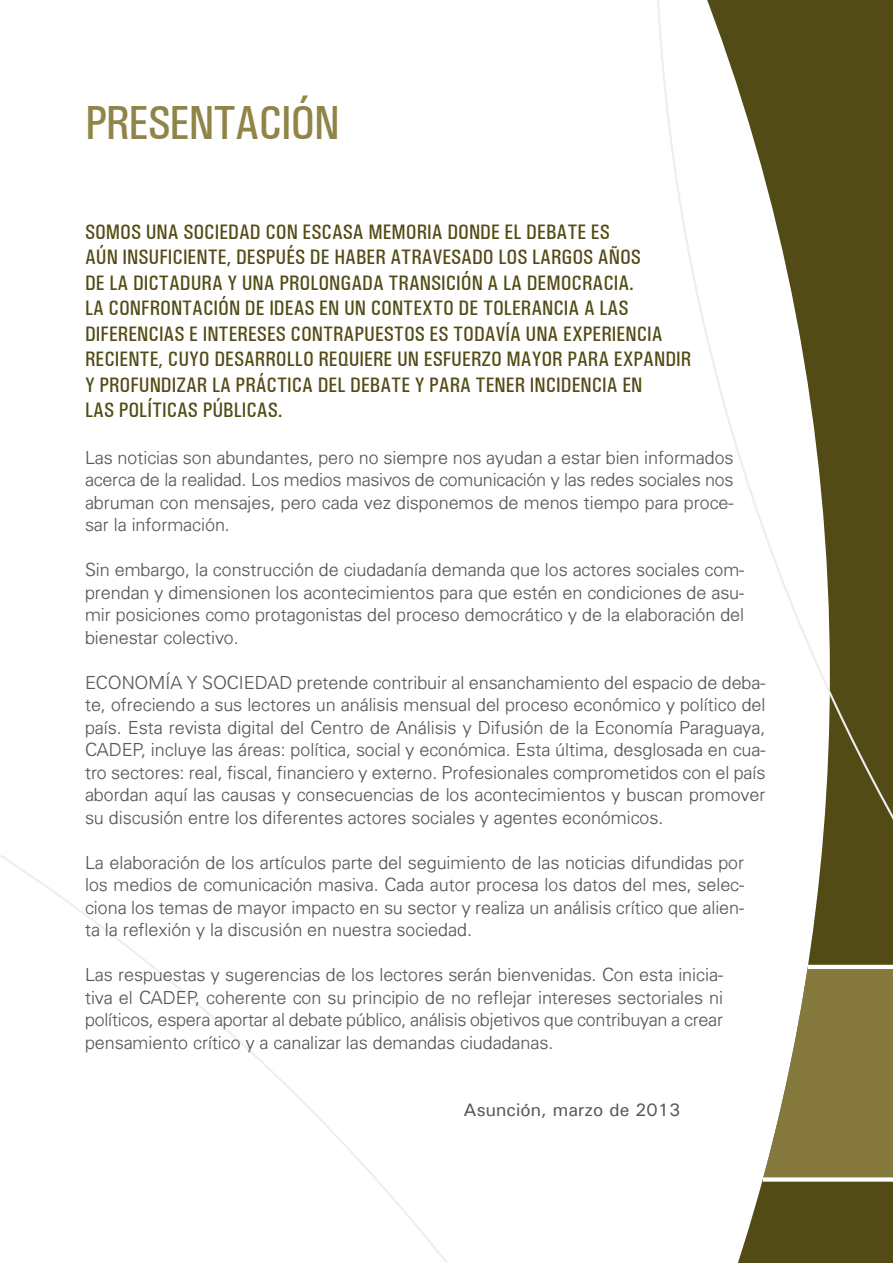
<style>
.page{position:relative;width:893px;height:1263px;background:#fff}
.page>*{position:absolute;margin:0;border:0;box-sizing:border-box;transform-origin:0 0}
.t1{font:48px "Univers Condensed";letter-spacing:-.025em;color:#918448}
.t2{font:21px "Univers Condensed";color:#524b15}
.t3{font:300 18px/22.5px "Univers";color:#57585a;text-align:justify}
.t4{font:500 18px "Univers";color:#57585a}
</style>
<div class="page">
<svg style="left:738px;top:857px;width:155px;height:406px;fill:#524b15"></svg>
<svg style="left:763px;top:967px;width:130px;height:210px"></svg>
<hr style="left:808px;top:965px;width:85px;height:4px;background:#fff">
<div style="left:763px;top:1177px;width:130px;height:5px;background:#fff"></div>
<svg style="left:657px;top:0;width:236px;height:857px"></svg>
<svg style="left:0;top:855px;width:448px;height:408px"></svg>
<h1 class="t1" style="left:85px;top:95px;width:21px">PRESE</h1>
<h1 class="t1" style="left:189px;top:95px;width:153px">NTACIÓN</h1>
<p class="t2" style="left:85px;top:219px;width:23px">SOMOS</p>
<p class="t2" style="left:146px;top:219px;width:85px">UNA SOCIEDAD</p>
<p class="t2" style="left:265px;top:219px;width:78px">CON ESCASA</p>
<p class="t2" style="left:368px;top:219px;width:13px">MEMOR</p>
<p class="t2" style="left:427px;top:219px;width:174px">IA DONDE EL DEBATE ES</p>
<p class="t2" style="left:85px;top:245px;width:162px">AÚN INSUFICIENTE, DESP</p>
<p class="t2" style="left:275px;top:245px;width:178px">UÉS DE HABER ATRAVESADO</p>
<p class="t2" style="left:498px;top:245px;width:132px">LOS LARGOS AÑOS</p>
<p class="t2" style="left:85px;top:270px;width:278px">DE LA DICTADURA Y UNA PROLONGADA</p>
<p class="t2" style="left:388px;top:270px;width:150px">TRANSICIÓN A LA DEMO</p>
<p class="t2" style="left:572px;top:270px;width:64px">CRACIA.</p>
<p class="t2" style="left:85px;top:296px;width:200px">LA CONFRONTACIÓN DE IDEAS</p>
<p class="t2" style="left:319px;top:296px;width:300px">EN UN CONTEXTO DE TOLERANCIA A LAS</p>
<p class="t2" style="left:85px;top:321px;width:26px">DIFERE</p>
<p class="t2" style="left:137px;top:321px;width:102px">NCIAS E INTERESES</p>
<p class="t2" style="left:291px;top:321px;width:371px">CONTRAPUESTOS ES TODAVÍA UNA EXPERIENCIA</p>
<p class="t2" style="left:85px;top:347px;width:141px">RECIENTE, CUYO DESARRO</p>
<p class="t2" style="left:287px;top:347px;width:186px">LLO REQUIERE UN ESFUERZO</p>
<p class="t2" style="left:507px;top:347px;width:72px">MAYOR PARA</p>
<p class="t2" style="left:614px;top:347px;width:74px">EXPANDIR</p>
<p class="t2" style="left:85px;top:372px;width:25px">Y PROF</p>
<p class="t2" style="left:139px;top:372px;width:302px">UNDIZAR LA PRÁCTICA DEL DEBATE Y PARA</p>
<p class="t2" style="left:476px;top:372px;width:168px">TENER INCIDENCIA EN</p>
<p class="t2" style="left:85px;top:398px;width:199px">LAS POLÍTICAS PÚBLICAS.</p>
<p class="t3" style="left:85px;top:445px;width:650px">Las noticias son abundantes, pero no siempre nos ayudan a estar bien informados acerca de la realidad. Los medios masivos de comunicación y las redes sociales nos abruman con mensajes, pero cada vez disponemos de menos tiempo para proce&shy;sar la información.</p>
<p class="t3" style="left:85px;top:558px;width:661px">Sin embargo, la construcción de ciudadanía demanda que los actores sociales com&shy;prendan y dimensionen los acontecimientos para que estén en condiciones de asu&shy;mir posiciones como protagonistas del proceso democrático y de la elaboración del bienestar colectivo.</p>
<p class="t3" style="left:85px;top:670px;width:682px">ECONOMÍA Y SOCIEDAD pretende contribuir al ensanchamiento del espacio de deba&shy;te, ofreciendo a sus lectores un análisis mensual del proceso económico y político del país. Esta revista digital del Centro de Análisis y Difusión de la Economía Paraguaya, CADEP, incluye las áreas: política, social y económica. Esta última, desglosada en cua&shy;tro sectores: real, fiscal, financiero y externo. Profesionales comprometidos con el país abordan aquí las causas y consecuencias de los acontecimientos y buscan promover su discusión entre los diferentes actores sociales y agentes económicos.</p>
<p class="t3" style="left:85px;top:850px;width:661px">La elaboración de los artículos parte del seguimiento de las noticias difundidas por los medios de comunicación masiva. Cada autor procesa los datos del mes, selec&shy;ciona los temas de mayor impacto en su sector y realiza un análisis crítico que alien&shy;ta la reflexión y la discusión en nuestra sociedad.</p>
<p class="t3" style="left:85px;top:963px;width:639px">Las respuestas y sugerencias de los lectores serán bienvenidas. Con esta inicia&shy;tiva el CADEP, coherente con su principio de no reflejar intereses sectoriales ni políticos, espera aportar al debate público, análisis objetivos que contribuyan a crear pensamiento crítico y a canalizar las demandas ciudadanas.</p>
<p class="t4" style="left:464px;top:1098px;width:218px">Asunción, marzo de 2013</p>
</div>
